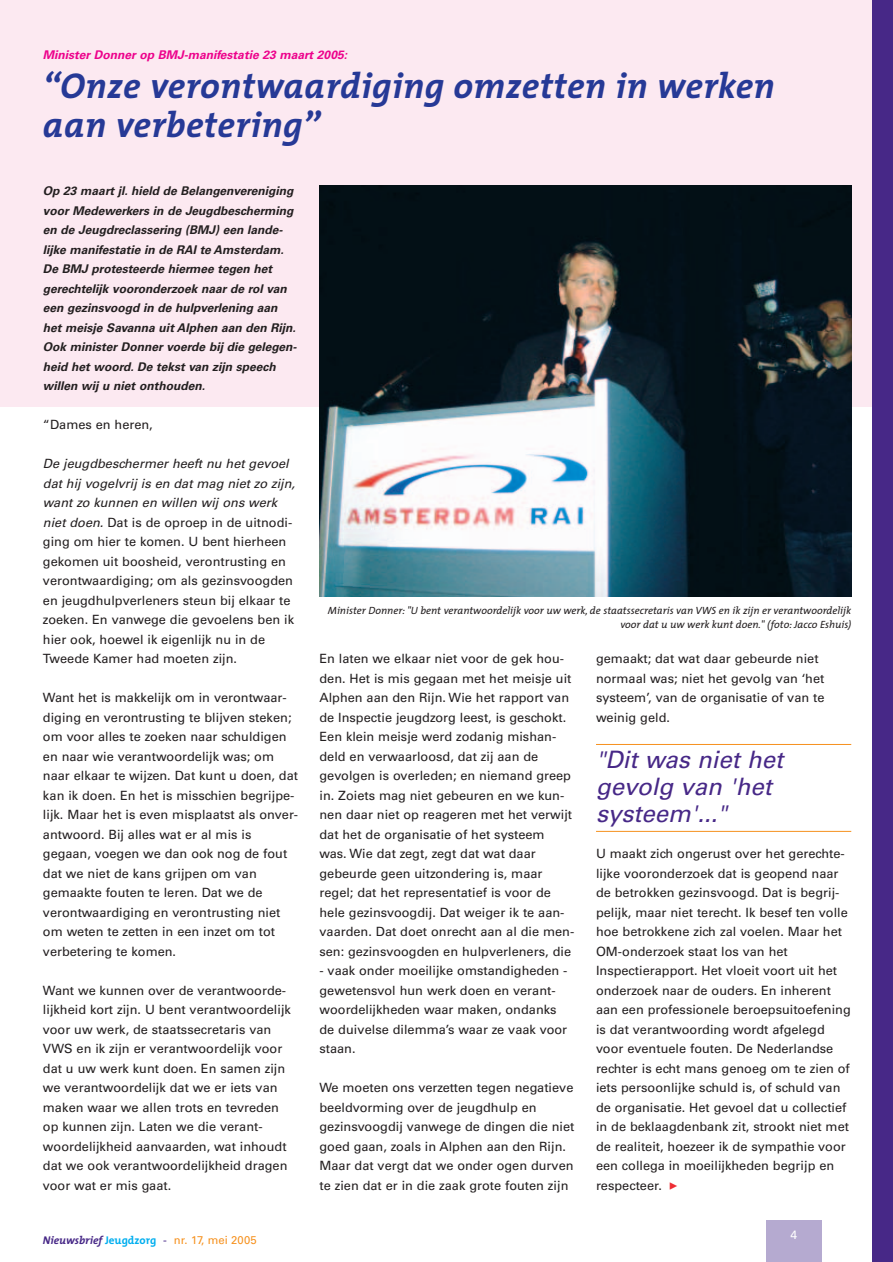
<style>
.page{position:relative;width:893px;height:1262px;background:#fff}
.page>*{position:absolute;margin:0;border:0;box-sizing:border-box;transform-origin:0 0}
.t1{font:italic 700 36px/39px "The Mix";letter-spacing:.01em;color:#263996}
.t2{font:italic 24px/27px "Univers";color:#472887}
.t3{font:12.75px/19.5px "Univers";color:#231f20}
.t4{font:italic 700 12px/19.5px "Univers";color:#231f20}
.t5{font:italic 700 12px "Univers";color:#ed028c}
.t6{font:12px "Univers";color:#fff}
.t7{font:11.25px "Univers";color:#f6911e}
.t8{font:italic 10.5px/14.2px "The Mix";color:#231f20;text-align:right}
.s1{font-style:italic}
.s2{font-family:"The Mix";font-weight:700;font-style:italic;color:#472887}
.s3{font-family:"The Mix";font-weight:700;color:#00aeef}
.s4{color:#472887}
.s5{font-family:"Universal Newswith Comm Pi";font-size:7.5px;color:#ee2d34}
</style>
<div class="page">
<div style="left:0;top:0;width:892px;height:406px;background:#fce9f1"></div>
<div style="left:766px;top:1220px;width:55px;height:42px;background:#b5aad0"></div>
<div style="left:872px;top:0;width:20px;height:1262px;background:#472887"></div>
<hr style="left:596px;top:744px;width:255px;height:1px;background:#f6911e">
<hr style="left:596px;top:831px;width:255px;height:1px;background:#f6911e">
<img style="left:319px;top:185px;width:532px;height:411px">
<p class="t5" style="left:43px;top:50px;width:305px">Minister Donner op BMJ-manifestatie 23 maart 2005:</p>
<h1 class="t1" style="left:43px;top:69px;width:733px">“Onze verontwaardiging omzetten in werken aan verbetering”</h1>
<p class="t4" style="left:43px;top:182px;width:255px">Op 23 maart jl. hield de Belangenvereniging voor Medewerkers in de Jeugdbescherming en de Jeugdreclassering (BMJ) een lande&shy;lijke manifestatie in de RAI te Amsterdam.<br>De BMJ protesteerde hiermee tegen het gerechtelijk vooronderzoek naar de rol van een gezinsvoogd in de hulpverlening aan het meisje Savanna uit Alphen aan den Rijn.<br>Ook minister Donner voerde bij die gelegen&shy;heid het woord. De tekst van zijn speech willen wij u niet onthouden.</p>
<p class="t3" style="left:43px;top:416px;width:111px">“Dames en heren,</p>
<p class="t3" style="left:43px;top:455px;width:254px"><span class="s1">De jeugdbeschermer heeft nu het gevoel dat hij vogelvrij is en dat mag niet zo zijn, want zo kunnen en willen wij ons werk niet doen.</span> Dat is de oproep in de uitnodi&shy;ging om hier te komen. U bent hierheen gekomen uit boosheid, verontrusting en verontwaardiging; om als gezinsvoogden en jeugdhulpverleners steun bij elkaar te zoeken. En vanwege die gevoelens ben ik hier ook, hoewel ik eigenlijk nu in de Tweede Kamer had moeten zijn.</p>
<p class="t3" style="left:43px;top:689px;width:257px">Want het is makkelijk om in verontwaar&shy;diging en verontrusting te blijven steken; om voor alles te zoeken naar schuldigen en naar wie verantwoordelijk was; om naar elkaar te wijzen. Dat kunt u doen, dat kan ik doen. En het is misschien begrijpe&shy;lijk. Maar het is even misplaatst als onver&shy;antwoord. Bij alles wat er al mis is gegaan, voegen we dan ook nog de fout dat we niet de kans grijpen om van gemaakte fouten te leren. Dat we de verontwaardiging en verontrusting niet om weten te zetten in een inzet om tot verbetering te komen.</p>
<p class="t3" style="left:43px;top:981px;width:249px">Want we kunnen over de verantwoorde&shy;lijkheid kort zijn. U bent verantwoordelijk voor uw werk, de staatssecretaris van VWS en ik zijn er verantwoordelijk voor dat u uw werk kunt doen. En samen zijn we verantwoordelijk dat we er iets van maken waar we allen trots en tevreden op kunnen zijn. Laten we die verant&shy;woordelijkheid aanvaarden, wat inhoudt dat we ook verantwoordelijkheid dragen voor wat er mis gaat.</p>
<p class="t7" style="left:43px;top:1236px;width:215px"><span class="s2">Nieuwsbrief</span> <span class="s3">Jeugdzorg</span> <span class="s4">-</span> nr. 17, mei 2005</p>
<p class="t8" style="left:328px;top:604px;width:525px">Minister Donner: "U bent verantwoordelijk voor uw werk, de staatssecretaris van VWS en ik zijn er verantwoordelijk voor dat u uw werk kunt doen." (foto: Jacco Eshuis)</p>
<p class="t3" style="left:319px;top:650px;width:256px">En laten we elkaar niet voor de gek hou&shy;den. Het is mis gegaan met het meisje uit Alphen aan den Rijn. Wie het rapport van de Inspectie jeugdzorg leest, is geschokt.<br>Een klein meisje werd zodanig mishan&shy;deld en verwaarloosd, dat zij aan de gevolgen is overleden; en niemand greep in. Zoiets mag niet gebeuren en we kun&shy;nen daar niet op reageren met het verwijt dat het de organisatie of het systeem was. Wie dat zegt, zegt dat wat daar gebeurde geen uitzondering is, maar regel; dat het representatief is voor de hele gezinsvoogdij. Dat weiger ik te aan&shy;vaarden. Dat doet onrecht aan al die men&shy;sen: gezinsvoogden en hulpverleners, die</p>
<p class="t3" style="left:319px;top:962px;width:249px">- vaak onder moeilijke omstandigheden - gewetensvol hun werk doen en verant&shy;woordelijkheden waar maken, ondanks de duivelse dilemma’s waar ze vaak voor staan.</p>
<p class="t3" style="left:319px;top:1079px;width:256px">We moeten ons verzetten tegen negatieve beeldvorming over de jeugdhulp en gezinsvoogdij vanwege de dingen die niet goed gaan, zoals in Alphen aan den Rijn.<br>Maar dat vergt dat we onder ogen durven te zien dat er in die zaak grote fouten zijn</p>
<p class="t3" style="left:596px;top:650px;width:230px">gemaakt; dat wat daar gebeurde niet normaal was; niet het gevolg van ‘het systeem’, van de organisatie of van te weinig geld.</p>
<h2 class="t2" style="left:596px;top:748px;width:189px">"Dit was niet het gevolg van 'het systeem'..."</h2>
<p class="t3" style="left:596px;top:845px;width:256px">U maakt zich ongerust over het gerechte&shy;lijke vooronderzoek dat is geopend naar de betrokken gezinsvoogd. Dat is begrij&shy;pelijk, maar niet terecht. Ik besef ten volle hoe betrokkene zich zal voelen. Maar het OM-onderzoek staat los van het Inspectierapport. Het vloeit voort uit het onderzoek naar de ouders. En inherent aan een professionele beroepsuitoefening is dat verantwoording wordt afgelegd voor eventuele fouten. De Nederlandse rechter is echt mans genoeg om te zien of iets persoonlijke schuld is, of schuld van de organisatie. Het gevoel dat u collectief in de beklaagdenbank zit, strookt niet met de realiteit, hoezeer ik de sympathie voor een collega in moeilijkheden begrijp en respecteer. <span class="s5">-</span></p>
<p class="t6" style="left:790px;top:1230px;width:8px">4</p>
</div>
